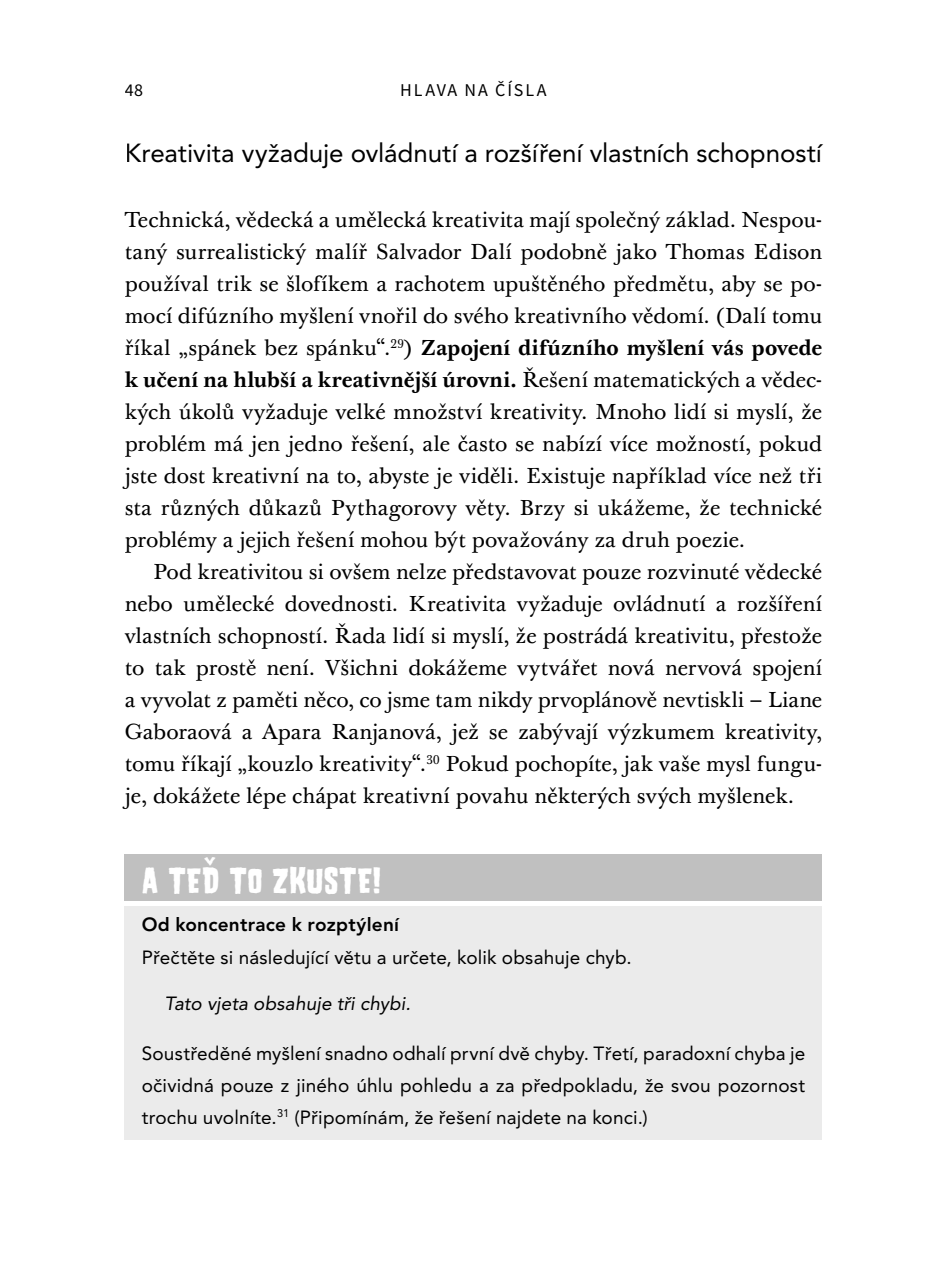
<style>
.page{position:relative;width:947px;height:1276px;background:#fff}
.page>*{position:absolute;margin:0;border:0;box-sizing:border-box;transform-origin:0 0}
.t1{font:36px "Monster Fonts Houseof Terror CE";letter-spacing:.005em;color:#fff}
.t2{font:26px "Avenir CE";letter-spacing:-.005em;color:#000}
.t3{font:21.2px/32px "Baskerville Tx NCE";color:#000;text-align:justify}
.t4{font:19px/32px "Avenir CE";letter-spacing:.01em;color:#000;text-align:justify}
.t5{font:italic 19px "Avenir CE";color:#000}
.t6{font:19px "Avenir Heavy CE";letter-spacing:.015em;color:#000}
.t7{font:18px "Source Sans Pro";letter-spacing:.105em;color:#000}
.s1{font-weight:700}
</style>
<div class="page">
<div style="left:125px;top:854px;width:697px;height:47px;background:#c0c0c0"></div>
<div style="left:125px;top:905px;width:697px;height:42px;background:#ebebeb"></div>
<div style="left:125px;top:938px;width:697px;height:41px;background:#ebebeb"></div>
<div style="left:125px;top:973px;width:697px;height:70px;background:#ebebeb"></div>
<div style="left:125px;top:1034px;width:697px;height:105px;background:#ebebeb"></div>
<p class="t7" style="left:125px;top:79px;width:20px">48</p>
<p class="t7" style="left:400px;top:79px;width:148px">HLAVA NA ČÍSLA</p>
<p class="t2" style="left:125px;top:138px;width:699px">Kreativita vyžaduje ovládnutí a rozšíření vlastních schopností</p>
<p class="t3" style="left:125px;top:204px;width:699px">Technická, vědecká a umělecká kreativita mají společný základ. Nespou&shy;taný surrealistický malíř Salvador Dalí podobně jako Thomas Edison používal trik se šlofíkem a rachotem upuštěného předmětu, aby se po&shy;mocí difúzního myšlení vnořil do svého kreativního vědomí. (Dalí tomu říkal „spánek bez spánku“.<sup>29</sup>) <span class="s1">Zapojení difúzního myšlení vás povede k učení na hlubší a kreativnější úrovni.</span> Řešení matematických a vědec&shy;kých úkolů vyžaduje velké množství kreativity. Mnoho lidí si myslí, že problém má jen jedno řešení, ale často se nabízí více možností, pokud jste dost kreativní na to, abyste je viděli. Existuje například více než tři sta různých důkazů Pythagorovy věty. Brzy si ukážeme, že technické problémy a jejich řešení mohou být považovány za druh poezie.</p>
<p class="t3" style="left:125px;top:556px;width:699px;text-indent:28px">Pod kreativitou si ovšem nelze představovat pouze rozvinuté vědecké nebo umělecké dovednosti. Kreativita vyžaduje ovládnutí a rozšíření vlastních schopností. Řada lidí si myslí, že postrádá kreativitu, přestože to tak prostě není. Všichni dokážeme vytvářet nová nervová spojení a vyvolat z paměti něco, co jsme tam nikdy prvoplánově nevtiskli – Liane Gaboraová a Apara Ranjanová, jež se zabývají výzkumem kreativity, tomu říkají „kouzlo kreativity“.<sup>30</sup> Pokud pochopíte, jak vaše mysl fungu&shy;je, dokážete lépe chápat kreativní povahu některých svých myšlenek.</p>
<h1 class="t1" style="left:142px;top:857px;width:241px">A TEĎ TO ZKUSTE!</h1>
<p class="t6" style="left:142px;top:914px;width:259px">Od koncentrace k rozptýlení</p>
<p class="t4" style="left:142px;top:941px;width:491px">Přečtěte si následující větu a určete, kolik obsahuje chyb.</p>
<p class="t5" style="left:164px;top:992px;width:248px">Tato vjeta obsahuje tři chybi.</p>
<p class="t4" style="left:142px;top:1037px;width:665px">Soustředěné myšlení snadno odhalí první dvě chyby. Třetí, paradoxní chyba je očividná pouze z jiného úhlu pohledu a za předpokladu, že svou pozornost trochu uvolníte.<sup>31</sup> (Připomínám, že řešení najdete na konci.)</p>
</div>
